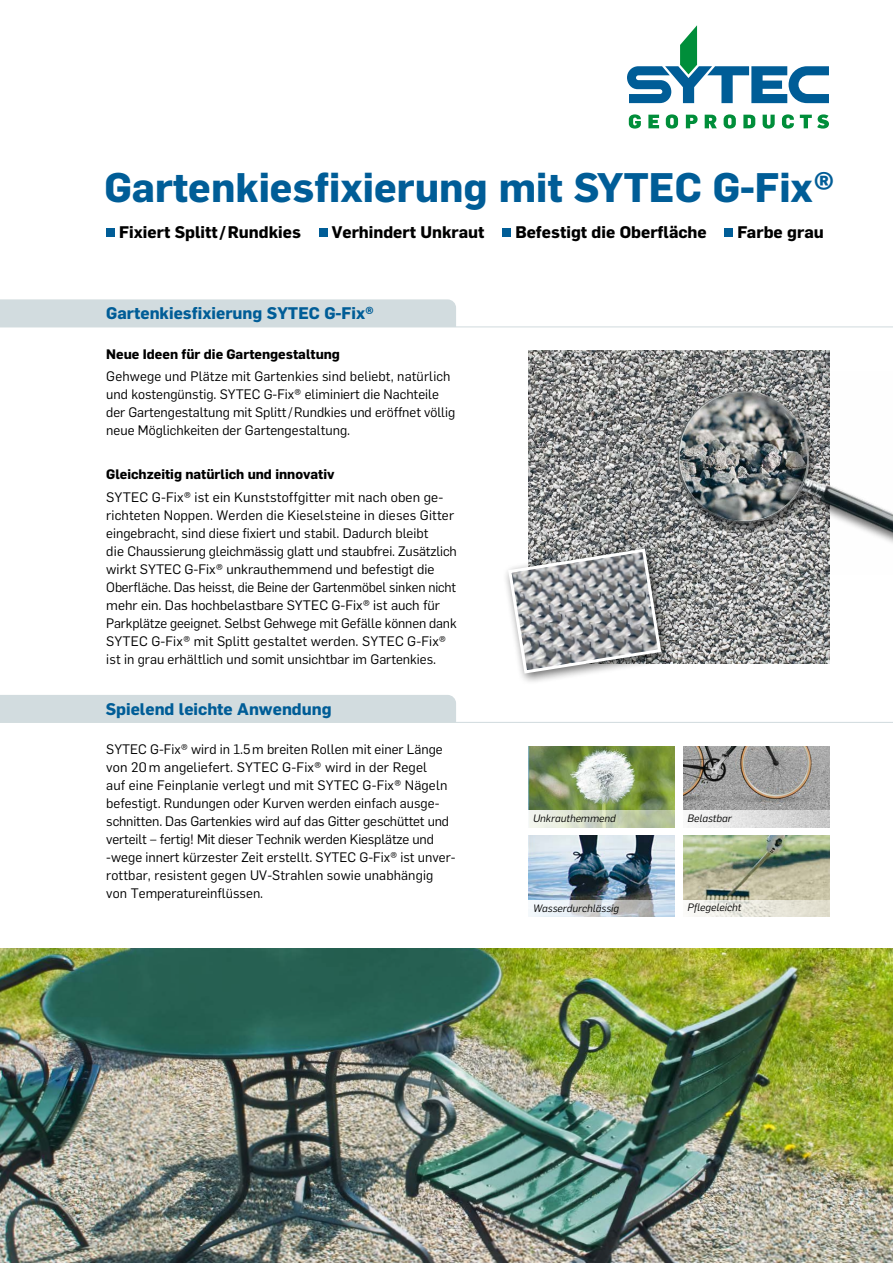
<style>
.page{position:relative;width:893px;height:1263px;background:#fff}
.page>*{position:absolute;margin:0;border:0;box-sizing:border-box;transform-origin:0 0}
.t1{font:700 40.5px "Flama";color:#005d97}
.t2{font:700 16.5px "Flama";color:#000}
.t3{font:700 16.5px "Flama";color:#005d97}
.t4{font:13.5px/18px "Flama";color:#000}
.t5{font:700 13.5px "Flama";color:#000}
.t6{font:italic 10.5px "Flama";color:#000}
</style>
<div class="page">
<img style="left:0;top:948px;width:893px;height:315px">
<img style="left:529px;top:351px;width:300px;height:313px">
<div style="left:503px;top:543px;width:170px;height:142px;background:#000;opacity:.57"></div>
<svg style="left:506px;top:547px;width:172px;height:128px"></svg>
<img style="left:648px;top:372px;width:245px;height:203px">
<img style="left:529px;top:746px;width:146px;height:64px">
<img style="left:683px;top:746px;width:146px;height:64px">
<img style="left:683px;top:836px;width:146px;height:64px">
<img style="left:529px;top:836px;width:146px;height:64px">
<svg style="left:629px;top:114px;width:12px;height:15px"></svg>
<svg style="left:648px;top:115px;width:11px;height:13px"></svg>
<svg style="left:666px;top:114px;width:12px;height:15px"></svg>
<svg style="left:686px;top:115px;width:12px;height:13px"></svg>
<svg style="left:705px;top:115px;width:12px;height:13px"></svg>
<svg style="left:724px;top:114px;width:12px;height:15px"></svg>
<svg style="left:743px;top:115px;width:12px;height:13px"></svg>
<svg style="left:763px;top:115px;width:12px;height:14px"></svg>
<svg style="left:782px;top:114px;width:12px;height:15px"></svg>
<svg style="left:800px;top:114px;width:29px;height:15px"></svg>
<svg style="left:627px;top:25px;width:202px;height:78px"></svg>
<div style="left:0;top:299px;width:456px;height:27px;background:#d2dcdf"></div>
<hr style="left:0;top:326px;width:893px;height:1px;background:#d2dcdf">
<div style="left:0;top:695px;width:456px;height:27px;background:#d2dcdf"></div>
<hr style="left:0;top:722px;width:893px;height:1px;background:#d2dcdf">
<svg style="left:529px;top:810px;width:146px;height:18px;background:#cfd7bf"></svg>
<svg style="left:528px;top:900px;width:147px;height:17px"></svg>
<div style="left:683px;top:810px;width:148px;height:18px;background:linear-gradient(to right,#f9f9f9,#c6c6c6)"></div>
<svg style="left:691px;top:900px;width:139px;height:17px"></svg>
<div style="left:106px;top:228px;width:9px;height:9px;background:#005d97"></div>
<div style="left:319px;top:228px;width:8px;height:9px;background:#005d97"></div>
<div style="left:502px;top:228px;width:9px;height:9px;background:#005d97"></div>
<div style="left:725px;top:228px;width:8px;height:9px;background:#005d97"></div>
<h1 class="t1" style="left:105px;top:164px;width:732px">Gartenkiesfixierung mit SYTEC G-Fix®</h1>
<p class="t2" style="left:119px;top:223px;width:183px">Fixiert Splitt/Rundkies</p>
<p class="t2" style="left:332px;top:223px;width:154px">Verhindert Unkraut</p>
<p class="t2" style="left:515px;top:223px;width:193px">Befestigt die Oberfläche</p>
<p class="t2" style="left:737px;top:223px;width:88px">Farbe grau</p>
<p class="t3" style="left:106px;top:304px;width:269px">Gartenkiesfixierung SYTEC G-Fix®</p>
<p class="t5" style="left:106px;top:346px;width:235px">Neue Ideen für die Gartengestaltung</p>
<p class="t4" style="left:106px;top:367px;width:350px">Gehwege und Plätze mit Gartenkies sind beliebt, natürlich und kostengünstig. SYTEC G-Fix® eliminiert die Nachteile der Gartengestaltung mit Splitt/Rundkies und eröffnet völlig neue Möglichkeiten der Gartengestaltung.</p>
<p class="t5" style="left:106px;top:467px;width:230px">Gleichzeitig natürlich und innovativ</p>
<p class="t4" style="left:106px;top:488px;width:352px">SYTEC G-Fix® ist ein Kunststoffgitter mit nach oben ge&shy;richteten Noppen. Werden die Kieselsteine in dieses Gitter eingebracht, sind diese fixiert und stabil. Dadurch bleibt<br>die Chaussierung gleichmässig glatt und staubfrei. Zusätzlich wirkt SYTEC G-Fix® unkrauthemmend und befestigt die Oberfläche. Das heisst, die Beine der Gartenmöbel sinken nicht mehr ein. Das hochbelastbare SYTEC G-Fix® ist auch für Parkplätze geeignet. Selbst Gehwege mit Gefälle können dank SYTEC G-Fix® mit Splitt gestaltet werden. SYTEC G-Fix® ist in grau erhältlich und somit unsichtbar im Gartenkies.</p>
<p class="t3" style="left:106px;top:699px;width:227px">Spielend leichte Anwendung</p>
<p class="t4" style="left:106px;top:740px;width:351px">SYTEC G-Fix® wird in 1.5m breiten Rollen mit einer Länge von 20 m angeliefert. SYTEC G-Fix® wird in der Regel<br>auf eine Feinplanie verlegt und mit SYTEC G-Fix® Nägeln befestigt. Rundungen oder Kurven werden einfach ausge&shy;schnitten. Das Gartenkies wird auf das Gitter geschüttet und verteilt – fertig! Mit dieser Technik werden Kiesplätze und -wege innert kürzester Zeit erstellt. SYTEC G-Fix® ist unver&shy;rottbar, resistent gegen UV-Strahlen sowie unabhängig von Temperatureinflüssen.</p>
<p class="t6" style="left:533px;top:812px;width:84px">Unkrauthemmend</p>
<p class="t6" style="left:533px;top:902px;width:87px">Wasserdurchlässig</p>
<p class="t6" style="left:688px;top:812px;width:46px">Belastbar</p>
<p class="t6" style="left:688px;top:901px;width:55px">Pflegeleicht</p>
</div>
